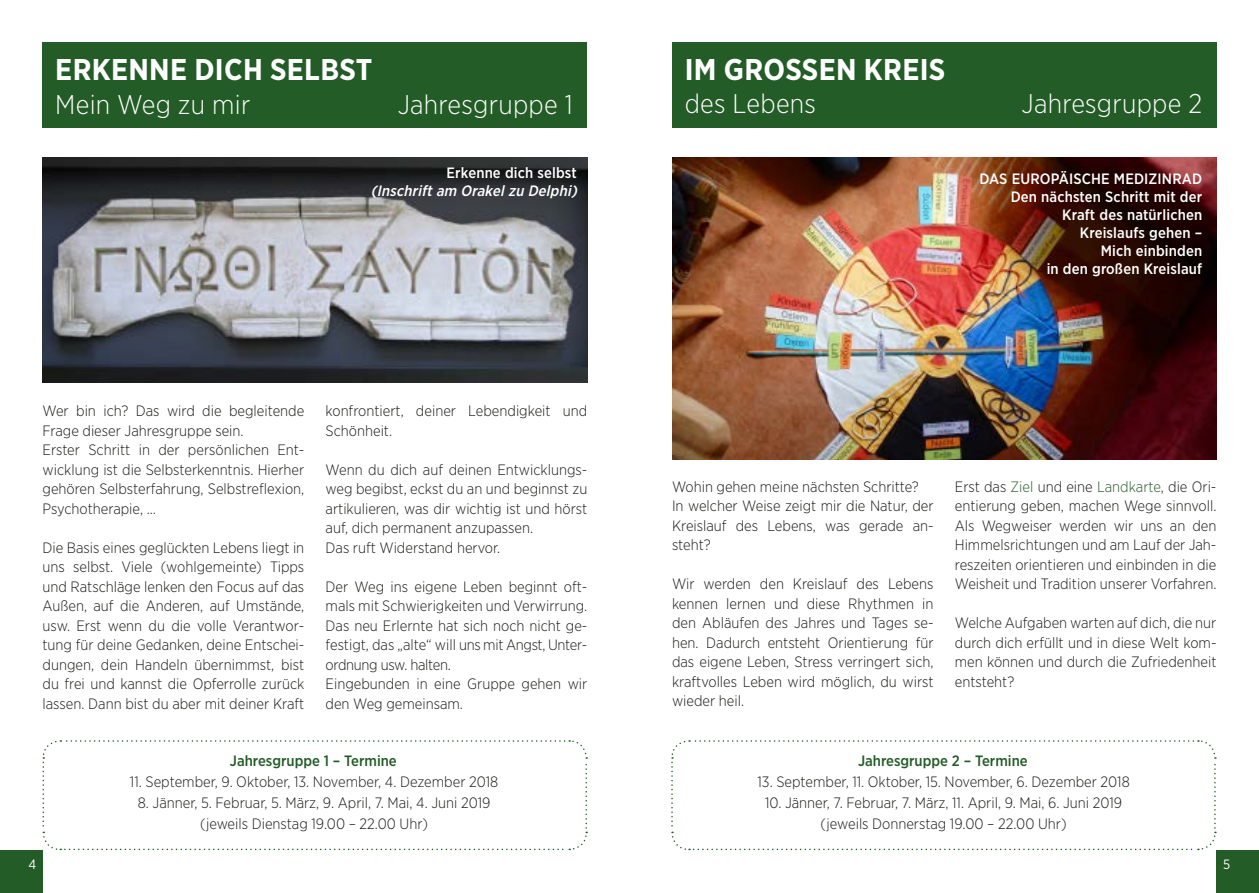
<style>
.page{position:relative;width:1259px;height:893px;background:#fff}
.page>*{position:absolute;margin:0;border:0;box-sizing:border-box;transform-origin:0 0}
.t1{font:700 30px "Gotham Narrow";letter-spacing:.01em;color:#fff}
.t2{font:300 27px "Gotham Narrow";letter-spacing:.01em;color:#fff}
.t3{font:300 15px/19.5px "Gotham Narrow";color:#1a1a18}
.t4{font:500 15px/18px "Gotham Narrow";letter-spacing:.01em;color:#fff;text-align:right}
.t5{font:500 15px "Gotham Narrow";color:#235c27}
.t6{font:italic 500 15px "Gotham Narrow";color:#fff}
.t7{font:13.5px "Gotham Narrow";color:#fff}
.s1{color:#235c27}
</style>
<div class="page">
<svg style="left:671px;top:740px;width:545px;height:111px"></svg>
<svg style="left:42px;top:740px;width:546px;height:111px"></svg>
<div style="left:43px;top:43px;width:544px;height:85px;background:#235c27"></div>
<img style="left:43px;top:157px;width:544px;height:226px">
<img style="left:672px;top:157px;width:544px;height:302px">
<div style="left:672px;top:43px;width:544px;height:85px;background:#235c27"></div>
<div style="left:1216px;top:850px;width:43px;height:43px;background:#235c27"></div>
<div style="left:0;top:850px;width:43px;height:43px;background:#235c27"></div>
<h1 class="t1" style="left:55px;top:51px;width:318px">ERKENNE DICH SELBST</h1>
<h2 class="t2" style="left:55px;top:87px;width:196px">Mein Weg zu mir</h2>
<h2 class="t2" style="left:398px;top:87px;width:176px">Jahresgruppe 1</h2>
<p class="t4" style="left:446px;top:164px;width:132px">Erkenne dich selbst</p>
<p class="t6" style="left:371px;top:181px;width:211px">(Inschriftam Orakelzu Delphi)</p>
<p class="t3" style="left:43px;top:401px;width:263px">Wer bin ich? Das wird die begleitende Frage dieser Jahresgruppe sein.<br>Erster Schritt in der persönlichen Ent&shy;wicklung ist die Selbsterkenntnis. Hierher gehören Selbsterfahrung, Selbstreflexion, Psychotherapie, …</p>
<p class="t3" style="left:43px;top:537px;width:263px;text-align:justify">Die Basis eines geglückten Lebens liegt in uns selbst. Viele (wohlgemeinte) Tipps und Ratschläge lenken den Focus auf das Außen, auf die Anderen, auf Umstände, usw. Erst wenn du die volle Verantwor&shy;tung für deine Gedanken, deine Entschei&shy;dungen, dein Handeln übernimmst, bist du frei und kannst die Opferrolle zurück lassen. Dann bist du aber mit deiner Kraft</p>
<p class="t3" style="left:325px;top:401px;width:263px">konfrontiert, deiner Lebendigkeit und<br>Schönheit.</p>
<p class="t3" style="left:325px;top:459px;width:263px">Wenn du dich auf deinen Entwicklungs&shy;weg begibst, eckst du an und beginnst zu artikulieren, was dir wichtig ist und hörst auf, dich permanent anzupassen.<br>Das ruft Widerstand hervor.</p>
<p class="t3" style="left:325px;top:576px;width:263px">Der Weg ins eigene Leben beginnt oft&shy;mals mit Schwierigkeiten und Verwirrung.<br>Das neu Erlernte hat sich noch nicht ge&shy;festigt, das „alte“ will uns mit Angst, Unter&shy;ordnung usw. halten.<br>Eingebunden in eine Gruppe gehen wir den Weg gemeinsam.</p>
<p class="t5" style="left:230px;top:751px;width:168px">Jahresgruppe 1 – Termine</p>
<p class="t3" style="left:130px;top:772px;width:370px">11. September, 9. Oktober, 13. November, 4. Dezember 2018</p>
<p class="t3" style="left:138px;top:792px;width:354px;line-height:21px;text-align:center">8. Jänner, 5. Februar, 5. März, 9. April, 7. Mai, 4. Juni 2019 (jeweils Dienstag 19.00 – 22.00 Uhr)</p>
<h1 class="t1" style="left:685px;top:50px;width:262px">IM GROSSEN KREIS</h1>
<h2 class="t2" style="left:685px;top:87px;width:133px">des Lebens</h2>
<h2 class="t2" style="left:1021px;top:87px;width:182px">Jahresgruppe 2</h2>
<p class="t4" style="left:979px;top:169px;width:224px">Das europäische Medizi nrad<br>Den nächsten Schritt mit der<br>Kraft des natürlichen<br>Kreislaufs gehen –<br>Mich einbinden<br>in den großen Kreislauf</p>
<p class="t3" style="left:672px;top:476px;width:263px">Wohin gehen meine nächsten Schritte?<br>In welcher Weise zeigt mir die Natur, der<br>Kreislauf des Lebens, was gerade an&shy;steht?</p>
<p class="t3" style="left:672px;top:574px;width:263px;text-align:justify">Wir werden den Kreislauf des Lebens kennen lernen und diese Rhythmen in den Abläufen des Jahres und Tages se&shy;hen. Dadurch entsteht Orientierung für das eigene Leben, Stress verringert sich, kraftvolles Leben wird möglich, du wirst wieder heil.</p>
<p class="t3" style="left:955px;top:476px;width:263px;text-align:justify">Erst das <span class="s1">Ziel</span> und eine <span class="s1">Landkarte</span>, die Ori&shy;entierung geben, machen Wege sinnvoll.<br>Als Wegweiser werden wir uns an den Himmelsrichtungen und am Lauf der Jah&shy;reszeiten orientieren und einbinden in die Weisheit und Tradition unserer Vorfahren.</p>
<p class="t3" style="left:955px;top:613px;width:263px;text-align:justify">Welche Aufgaben warten auf dich, die nur durch dich erfüllt und in diese Welt kom&shy;men können und durch die Zufriedenheit entsteht?</p>
<p class="t5" style="left:858px;top:751px;width:171px">Jahresgruppe 2 – Termine</p>
<p class="t3" style="left:757px;top:772px;width:374px">13. September, 11. Oktober, 15. November, 6. Dezember 2018</p>
<p class="t3" style="left:765px;top:792px;width:359px;line-height:21px;text-align:center">10. Jänner, 7. Februar, 7. März, 11. April, 9. Mai, 6. Juni 2019 (jeweils Donnerstag 19.00 – 22.00 Uhr)</p>
<p class="t7" style="left:28px;top:856px;width:9px">4</p>
<p class="t7" style="left:1223px;top:856px;width:9px">5</p>
</div>
